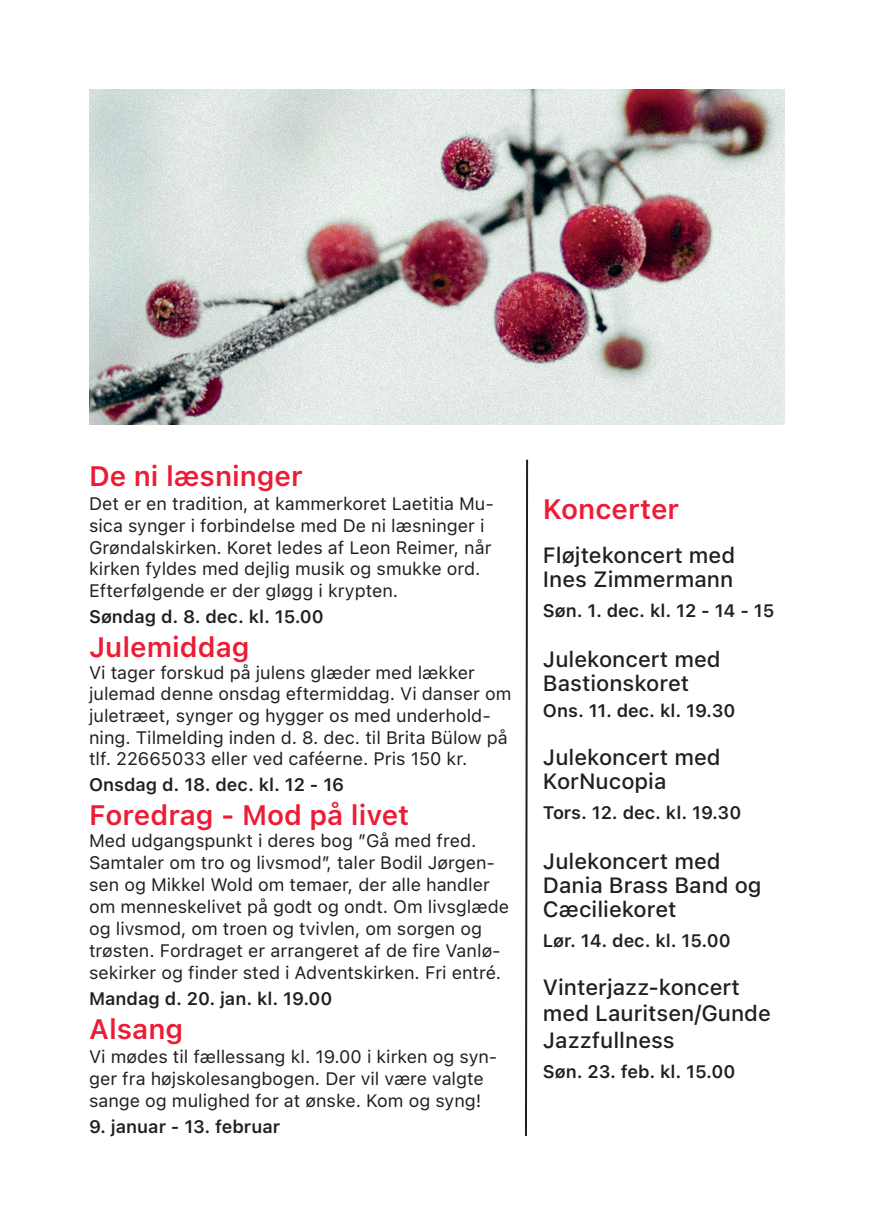
<style>
.page{position:relative;width:874px;height:1225px;background:#fff}
.page>*{position:absolute;margin:0;border:0;box-sizing:border-box;transform-origin:0 0}
.t1{font:600 28px "SF Pro Text";color:#ec1c36}
.t2{font:500 22px/24px "SF Pro Text";color:#231f20}
.t3{font:18px/21.6px "SF Pro Text";color:#231f20}
.t4{font:600 18px "SF Pro Text";color:#231f20}
</style>
<div class="page">
<img style="left:89px;top:89px;width:695px;height:335px">
<svg style="left:525px;top:459px;width:4px;height:677px"></svg>
<h1 class="t1" style="left:89px;top:460px;width:215px">De ni læsninger</h1>
<p class="t3" style="left:89px;top:493px;width:406px">Det er en tradition, at kammerkoret Laetitia Mu&shy;sica synger i forbindelse med De ni læsninger i Grøndalskirken. Koret ledes af Leon Reimer, når kirken fyldes med dejlig musik og smukke ord.<br>Efterfølgende er der gløgg i krypten.</p>
<p class="t4" style="left:89px;top:606px;width:236px">Søndag d. 8. dec. kl. 15.00</p>
<h1 class="t1" style="left:89px;top:631px;width:162px">Julemiddag</h1>
<p class="t3" style="left:89px;top:662px;width:423px">Vi tager forskud på julens glæder med lækker julemad denne onsdag eftermiddag. Vi danser om juletræet, synger og hygger os med underhold&shy;ning. Tilmelding inden d. 8. dec. til Brita Bülow på tlf. 22665033 eller ved caféerne. Pris 150 kr.</p>
<p class="t4" style="left:89px;top:774px;width:256px">Onsdag d. 18. dec. kl. 12 - 16</p>
<h1 class="t1" style="left:89px;top:799px;width:321px">Foredrag - Mod på livet</h1>
<p class="t3" style="left:89px;top:830px;width:421px">Med udgangspunkt i deres bog ”Gå med fred.<br>Samtaler om tro og livsmod”, taler Bodil Jørgen&shy;sen og Mikkel Wold om temaer, der alle handler om menneskelivet på godt og ondt. Om livsglæde og livsmod, om troen og tvivlen, om sorgen og trøsten. Fordraget er arrangeret af de fire Vanlø&shy;sekirker og finder sted i Adventskirken. Fri entré.</p>
<p class="t4" style="left:89px;top:988px;width:245px">Mandag d. 20. jan. kl. 19.00</p>
<h1 class="t1" style="left:89px;top:1013px;width:96px">Alsang</h1>
<p class="t3" style="left:89px;top:1046px;width:409px">Vi mødes til fællessang kl. 19.00 i kirken og syn&shy;ger fra højskolesangbogen. Der vil være valgte sange og mulighed for at ønske. Kom og syng!</p>
<p class="t4" style="left:89px;top:1115px;width:193px">9. januar - 13. februar</p>
<h1 class="t1" style="left:542px;top:492px;width:138px">Koncerter</h1>
<p class="t2" style="left:542px;top:543px;width:193px">Fløjtekoncert med<br>Ines Zimmermann</p>
<p class="t4" style="left:542px;top:600px;width:233px">Søn. 1. dec. kl. 12 - 14 - 15</p>
<p class="t2" style="left:542px;top:647px;width:179px">Julekoncert med<br>Bastionskoret</p>
<p class="t4" style="left:542px;top:700px;width:194px">Ons. 11. dec. kl. 19.30</p>
<p class="t2" style="left:542px;top:745px;width:179px">Julekoncert med<br>KorNucopia</p>
<p class="t4" style="left:542px;top:802px;width:200px">Tors. 12. dec. kl. 19.30</p>
<p class="t2" style="left:542px;top:849px;width:220px">Julekoncert med<br>Dania Brass Band og<br>Cæciliekoret</p>
<p class="t4" style="left:542px;top:930px;width:189px">Lør. 14. dec. kl. 15.00</p>
<p class="t2" style="left:542px;top:974px;width:229px;line-height:26.4px">Vinterjazz-koncert med Lauritsen/Gunde<br>Jazzfullness</p>
<p class="t4" style="left:542px;top:1061px;width:194px">Søn. 23. feb. kl. 15.00</p>
</div>
